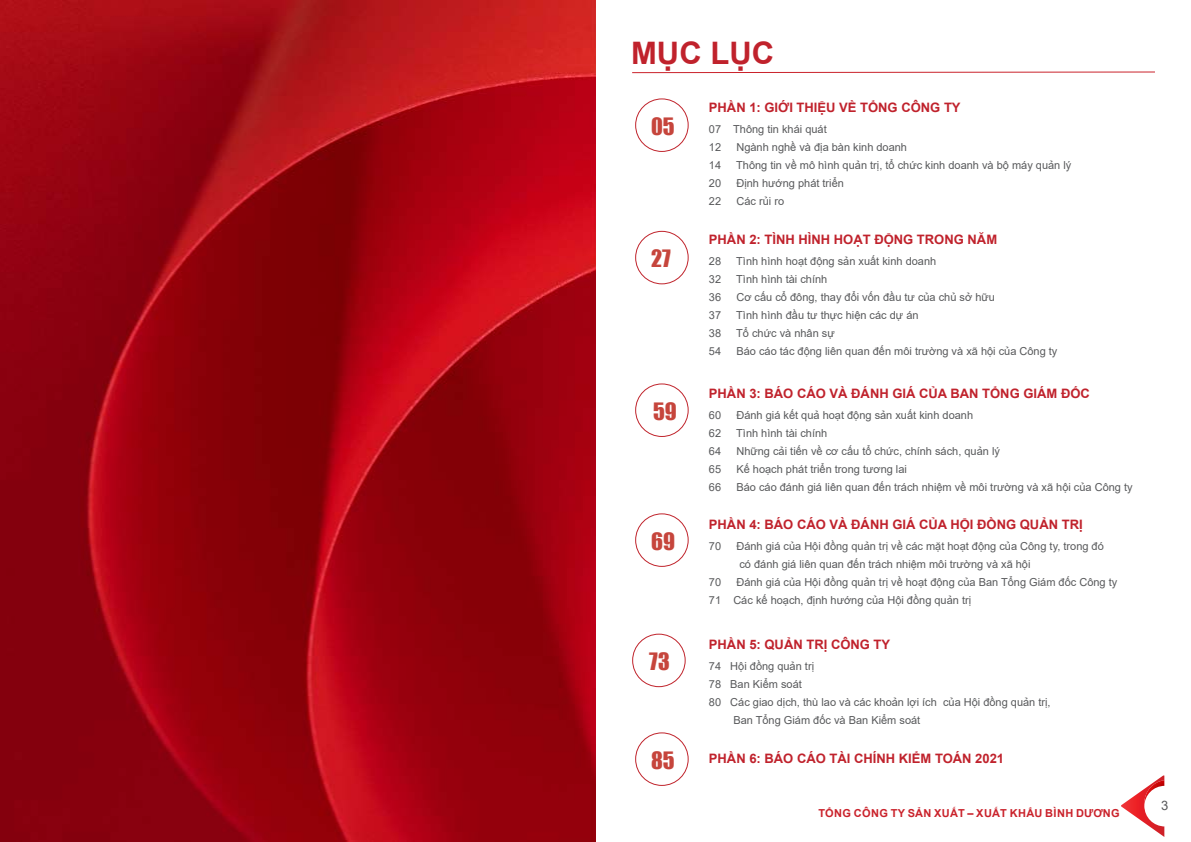
<style>
.page{position:relative;width:1191px;height:842px;background:#fff}
.page>*{position:absolute;margin:0;border:0;box-sizing:border-box;transform-origin:0 0}
.t1{font:700 31px "Arial";color:#c0222c}
.t2{font:22px "Impact";color:#c6453c}
.t3{font:700 13px "Arial";color:#c0222c}
.t4{font:13px "Arial";color:#58595b}
.t5{font:11px/18px "Arial";color:#58595b}
.t6{font:700 11px "Arial";letter-spacing:.02em;color:#ca222b}
</style>
<div class="page">
<svg style="left:1121px;top:775px;width:43px;height:62px"></svg>
<img style="left:1144px;top:780px;width:20px;height:46px">
<div style="left:1144px;top:786px;width:41px;height:40px;background:#fff;border-radius:50%"></div>
<svg style="left:632px;top:71px;width:523px;height:3px"></svg>
<div style="left:635px;top:98px;width:53px;height:54px;border:1px solid #c0242c;border-radius:50%"></div>
<div style="left:635px;top:231px;width:53px;height:53px;border:1px solid #c0242c;border-radius:50%"></div>
<div style="left:635px;top:383px;width:53px;height:54px;border:1px solid #c0242c;border-radius:50%"></div>
<div style="left:635px;top:513px;width:53px;height:54px;border:1px solid #c0242c;border-radius:50%"></div>
<div style="left:632px;top:634px;width:53px;height:53px;border:1px solid #c0242c;border-radius:50%"></div>
<div style="left:635px;top:732px;width:53px;height:54px;border:1px solid #c0242c;border-radius:50%"></div>
<img style="left:0;top:0;width:595px;height:842px">
<h1 class="t1" style="left:631px;top:31px;width:144px">MỤC LỤC</h1>
<h2 class="t2" style="left:651px;top:109px;width:25px">05</h2>
<h2 class="t2" style="left:651px;top:241px;width:21px">27</h2>
<h2 class="t2" style="left:653px;top:394px;width:25px">59</h2>
<h2 class="t2" style="left:651px;top:524px;width:25px">69</h2>
<h2 class="t2" style="left:649px;top:645px;width:22px">73</h2>
<h2 class="t2" style="left:651px;top:743px;width:25px">85</h2>
<p class="t3" style="left:709px;top:98px;width:253px">PHẦN 1: GIỚI THIỆU VỀ TỔNG CÔNG TY</p>
<p class="t5" style="left:709px;top:120px;width:119px">07 Thông tin khái quát<br>12</p>
<p class="t5" style="left:736px;top:138px;width:172px">Ngành nghề và địa bàn kinh doanh</p>
<p class="t5" style="left:709px;top:156px;width:14px">14</p>
<p class="t5" style="left:736px;top:156px;width:337px">Thông tin về mô hình quản trị, tổ chức kinh doanh và bộ máy quản lý</p>
<p class="t5" style="left:709px;top:174px;width:14px">20</p>
<p class="t5" style="left:736px;top:174px;width:109px">Định hướng phát triển</p>
<p class="t5" style="left:709px;top:192px;width:14px">22</p>
<p class="t5" style="left:736px;top:192px;width:49px">Các rủi ro</p>
<p class="t3" style="left:709px;top:231px;width:290px">PHẦN 2: TÌNH HÌNH HOẠT ĐỘNG TRONG NĂM</p>
<p class="t5" style="left:709px;top:252px;width:14px">28</p>
<p class="t5" style="left:736px;top:252px;width:201px">Tình hình hoạt động sản xuất kinh doanh</p>
<p class="t5" style="left:709px;top:270px;width:14px">32</p>
<p class="t5" style="left:736px;top:270px;width:93px">Tình hình tài chính</p>
<p class="t5" style="left:709px;top:288px;width:14px">36</p>
<p class="t5" style="left:736px;top:288px;width:260px">Cơ cấu cổ đông, thay đổi vốn đầu tư của chủ sở hữu</p>
<p class="t5" style="left:709px;top:306px;width:14px">37</p>
<p class="t5" style="left:736px;top:306px;width:184px">Tình hình đầu tư thực hiện các dự án</p>
<p class="t5" style="left:709px;top:324px;width:14px">38</p>
<p class="t5" style="left:736px;top:324px;width:100px">Tổ chức và nhân sự</p>
<p class="t5" style="left:709px;top:342px;width:14px">54</p>
<p class="t5" style="left:736px;top:342px;width:322px">Báo cáo tác động liên quan đến môi trường và xã hội của Công ty</p>
<p class="t3" style="left:709px;top:384px;width:382px">PHẦN 3: BÁO CÁO VÀ ĐÁNH GIÁ CỦA BAN TỔNG GIÁM ĐỐC</p>
<p class="t5" style="left:709px;top:406px;width:14px">60</p>
<p class="t5" style="left:736px;top:406px;width:238px">Đánh giá kết quả hoạt động sản xuất kinh doanh</p>
<p class="t5" style="left:709px;top:424px;width:14px">62</p>
<p class="t5" style="left:736px;top:424px;width:93px">Tình hình tài chính</p>
<p class="t5" style="left:709px;top:442px;width:14px">64</p>
<p class="t5" style="left:736px;top:442px;width:265px">Những cải tiến về cơ cấu tổ chức, chính sách, quản lý</p>
<p class="t5" style="left:709px;top:460px;width:14px">65</p>
<p class="t5" style="left:736px;top:460px;width:172px">Kế hoạch phát triển trong tương lai</p>
<p class="t5" style="left:709px;top:478px;width:14px">66</p>
<p class="t5" style="left:736px;top:478px;width:398px">Báo cáo đánh giá liên quan đến trách nhiệm về môi trường và xã hội của Công ty</p>
<p class="t3" style="left:709px;top:516px;width:375px">PHẦN 4: BÁO CÁO VÀ ĐÁNH GIÁ CỦA HỘI ĐỒNG QUẢN TRỊ</p>
<p class="t5" style="left:709px;top:537px;width:14px">70</p>
<p class="t5" style="left:736px;top:537px;width:369px">Đánh giá của Hội đồng quản trị về các mặt hoạt động của Công ty, trong đó có đánh giá liên quan đến trách nhiệm môi trường và xã hội</p>
<p class="t5" style="left:709px;top:573px;width:14px">70</p>
<p class="t5" style="left:709px;top:573px;width:410px;text-indent:28px">Đánh giá của Hội đồng quản trị về hoạt động của Ban Tổng Giám đốc Công ty<br>71 Các kế hoạch, định hướng của Hội đồng quản trị</p>
<p class="t3" style="left:709px;top:635px;width:183px">PHẦN 5: QUẢN TRỊ CÔNG TY</p>
<p class="t5" style="left:709px;top:657px;width:107px">74 Hội đồng quản trị</p>
<p class="t5" style="left:709px;top:675px;width:94px">78 Ban Kiểm soát</p>
<p class="t5" style="left:709px;top:693px;width:343px">80 Các giao dịch, thù lao và các khoản lợi ích của Hội đồng quản trị,</p>
<p class="t5" style="left:733px;top:711px;width:188px">Ban Tổng Giám đốc và Ban Kiểm soát</p>
<p class="t3" style="left:709px;top:749px;width:297px">PHẦN 6: BÁO CÁO TÀI CHÍNH KIỂM TOÁN 2021</p>
<p class="t6" style="left:818px;top:805px;width:303px">TỔNG CÔNG TY SẢN XUẤT – XUẤT KHẨU BÌNH DƯƠNG</p>
<p class="t4" style="left:1161px;top:796px;width:9px">3</p>
</div>
